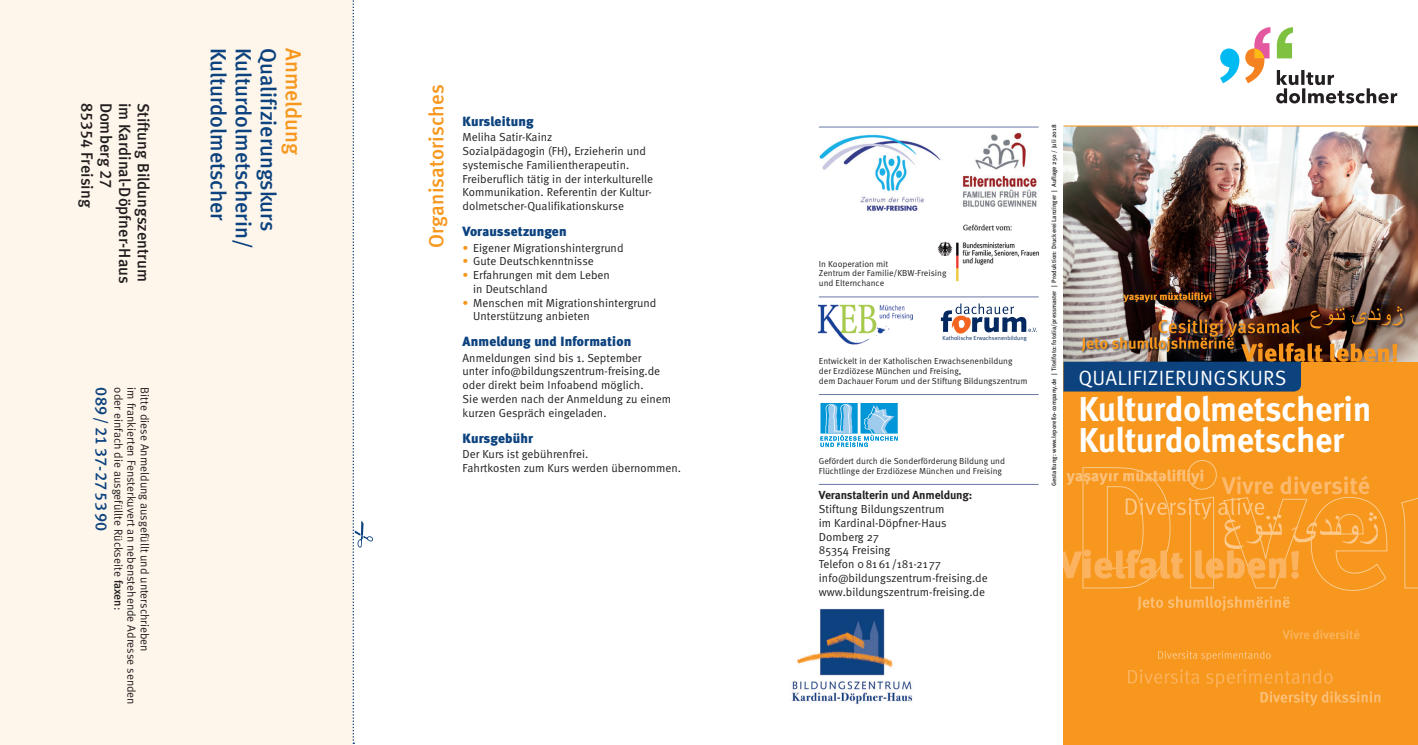
<style>
.page{position:relative;width:1418px;height:745px;background:#fff}
.page>*{position:absolute;margin:0;border:0;box-sizing:border-box;transform-origin:0 0}
.t1{font:700 34.38px/31.2px "Meta Pro";letter-spacing:-.015em;color:#fff}
.t2{font:500 21.88px "Meta";color:#0c427e}
.t3{font:500 21.88px "Meta";color:#f7971d}
.t4{font:20.62px "Meta Pro";letter-spacing:.015em;color:#fff}
.t5{font:500 20.62px "Meta";letter-spacing:.005em;color:#f7971d}
.t6{font:16.25px "Meta Medium LF";color:#231f20}
.t7{font:16.25px "Meta Medium LF";letter-spacing:.01em;color:#0c427e}
.t8{font:900 13.38px "Meta";letter-spacing:.01em;color:#0c427e}
.t9{font:11.62px/13.8px "Meta Normal";color:#231f20}
.t10{font:700 11.62px "Meta Pro";letter-spacing:-.01em;color:#231f20}
.t11{font:8.75px/9.8px "Meta Pro";letter-spacing:-.005em;color:#231f20}
.t12{font:500 6.25px "Meta Pro";color:#231f20}
.t13{font:5.88px "Meta Pro";color:#032960}
.s1{font-family:"Meta";font-weight:500}
.s2{color:#f7971d}
</style>
<div class="page">
<hr style="left:819px;top:127px;width:219px;height:1px;background:#6a76a4">
<hr style="left:819px;top:296px;width:219px;height:1px;background:#6a76a4">
<hr style="left:819px;top:394px;width:219px;height:1px;background:#6a76a4">
<hr style="left:819px;top:484px;width:219px;height:1px;background:#6a76a4">
<div style="left:1063px;top:361px;width:354px;height:383px;background:#f7971d"></div>
<img style="left:1063px;top:127px;width:354px;height:234px">
<svg style="left:1082px;top:460px;width:335px;height:151px"></svg>
<img style="left:792px;top:608px;width:121px;height:96px">
<div style="left:0;top:0;width:352px;height:744px;background:#fef6eb"></div>
<svg style="left:352px;top:0;width:21px;height:743px"></svg>
<svg style="left:820px;top:403px;width:77px;height:43px"></svg>
<img style="left:819px;top:304px;width:93px;height:40px">
<svg style="left:1128px;top:669px;width:252px;height:36px"></svg>
<svg style="left:940px;top:303px;width:97px;height:30px"></svg>
<svg style="left:1282px;top:629px;width:77px;height:9px"></svg>
<div style="left:1309px;top:305px;width:96px;height:26px;background:#231f20;opacity:.75"></div>
<div style="left:1121px;top:290px;width:95px;height:17px;background:#231f20;opacity:.75"></div>
<svg style="left:1137px;top:595px;width:152px;height:15px"></svg>
<svg style="left:1158px;top:651px;width:112px;height:9px"></svg>
<svg style="left:1063px;top:469px;width:314px;height:109px"></svg>
<hr style="left:1063px;top:126px;width:354px;height:1px;background:#f7971d">
<img style="left:1063px;top:292px;width:339px;height:99px">
<svg style="left:1220px;top:48px;width:19px;height:35px"></svg>
<svg style="left:1276px;top:70px;width:121px;height:33px"></svg>
<svg style="left:1276px;top:27px;width:16px;height:31px"></svg>
<svg style="left:1245px;top:27px;width:25px;height:56px"></svg>
<img style="left:962px;top:132px;width:75px;height:75px">
<img style="left:819px;top:134px;width:122px;height:77px">
<img style="left:937px;top:224px;width:102px;height:58px">
<h3 class="t6" style="left:97px;top:102px;width:106px;rotate:90deg">85354 Freising</h3>
<h3 class="t6" style="left:115px;top:102px;width:87px;rotate:90deg">Domberg 27</h3>
<h3 class="t6" style="left:134px;top:102px;width:182px;rotate:90deg">im Kardinal-Döpfner-Haus</h3>
<h3 class="t6" style="left:153px;top:102px;width:180px;rotate:90deg">Stiftung Bildungszentrum</h3>
<p class="t9" style="left:125px;top:387px;width:224px;rotate:90deg">oder einfach die ausgefüllte Rückseite <span class="s1">faxen</span>:</p>
<p class="t9" style="left:139px;top:387px;width:319px;rotate:90deg">im frankierten Fensterkuvert an nebenstehende Adresse senden</p>
<p class="t9" style="left:152px;top:387px;width:265px;rotate:90deg">Bitte diese Anmeldung ausgefüllt und unterschrieben</p>
<h3 class="t7" style="left:111px;top:387px;width:145px;rotate:90deg">089 / 21 37-27 53 90</h3>
<h2 class="t2" style="left:231px;top:48px;width:174px;rotate:90deg">Kulturdolmetscher</h2>
<h2 class="t2" style="left:256px;top:48px;width:202px;rotate:90deg">Kulturdolmetscherin/</h2>
<h2 class="t2" style="left:281px;top:48px;width:184px;rotate:90deg">Qualifizierungskurs</h2>
<h2 class="t3" style="left:306px;top:48px;width:108px;rotate:90deg">Anmeldung</h2>
<h3 class="t5" style="left:424px;top:248px;width:164px;rotate:-90deg">Organisatorisches</h3>
<p class="t8" style="left:462px;top:113px;width:72px">Kursleitung</p>
<p class="t9" style="left:462px;top:130px;width:192px">Meliha Satir-Kainz<br>Sozialpädagogin (FH), Erzieherin und systemische Familientherapeutin.<br>Freiberuflich tätig in der interkulturelle Kommunikation. Referentin der Kultur&shy;dolmetscher-Qualifikationskurse</p>
<p class="t8" style="left:462px;top:223px;width:106px">Voraussetzungen</p>
<p class="t9" style="left:462px;top:240px;width:162px"><span class="s2">•</span> Eigener Migrationshintergrund</p>
<p class="t9" style="left:462px;top:254px;width:133px"><span class="s2">•</span> Gute Deutschkenntnisse</p>
<p class="t9" style="left:473px;top:268px;width:138px;text-indent:-11px"><span class="s2">•</span> Erfahrungen mit dem Leben in Deutschland</p>
<p class="t9" style="left:473px;top:295px;width:185px;text-indent:-11px"><span class="s2">•</span> Menschen mit Migrationshintergrund<br>Unterstützung anbieten</p>
<p class="t8" style="left:462px;top:333px;width:170px">Anmeldung und Information</p>
<p class="t9" style="left:462px;top:350px;width:210px">Anmeldungen sind bis 1. September<br>unter info@bildungszentrum-freising.de oder direkt beim Infoabend möglich.<br>Sie werden nach der Anmeldung zu einem kurzen Gespräch eingeladen.</p>
<p class="t8" style="left:462px;top:430px;width:72px">Kursgebühr</p>
<p class="t9" style="left:462px;top:446px;width:220px">Der Kurs ist gebührenfrei.<br>Fahrtkosten zum Kurs werden übernommen.</p>
<p class="t11" style="left:819px;top:258px;width:129px">In Kooperation mit<br>Zentrum der Familie/KBW-Freising und Elternchance</p>
<p class="t13" style="left:942px;top:334px;width:86px">Katholische Erwachsenenbildung</p>
<p class="t11" style="left:819px;top:356px;width:210px">Entwickelt in der Katholischen Erwachsenenbildung<br>der Erzdiözese München und Freising,<br>dem Dachauer Forum und der Stiftung Bildungszentrum</p>
<p class="t11" style="left:819px;top:455px;width:188px">Gefördert durch die Sonderförderung Bildung und<br>Flüchtlinge der Erzdiözese München und Freising</p>
<p class="t10" style="left:819px;top:486px;width:155px">Veranstalterin und Anmeldung:</p>
<p class="t9" style="left:819px;top:501px;width:170px">Stiftung Bildungszentrum<br>im Kardinal-Döpfner-Haus<br>Domberg 27<br>85354 Freising<br>Telefon 08161 /181-21 77 info@bildungszentrum-freising.de www.bildungszentrum-freising.de</p>
<p class="t12" style="left:1049px;top:485px;width:362px;rotate:-90deg">Gestaltung: www.leporello-company.de | Titelfoto: fotolia/pressmaster | Produktion: Druckerei Lanzinger | Auflage 250 / Juli 2018</p>
<h3 class="t4" style="left:1078px;top:365px;width:210px">QUALIFIZIERUNGSKURS</h3>
<h1 class="t1" style="left:1078px;top:390px;width:294px">Kulturdolmetscherin<br>Kulturdolmetscher</h1>
</div>
